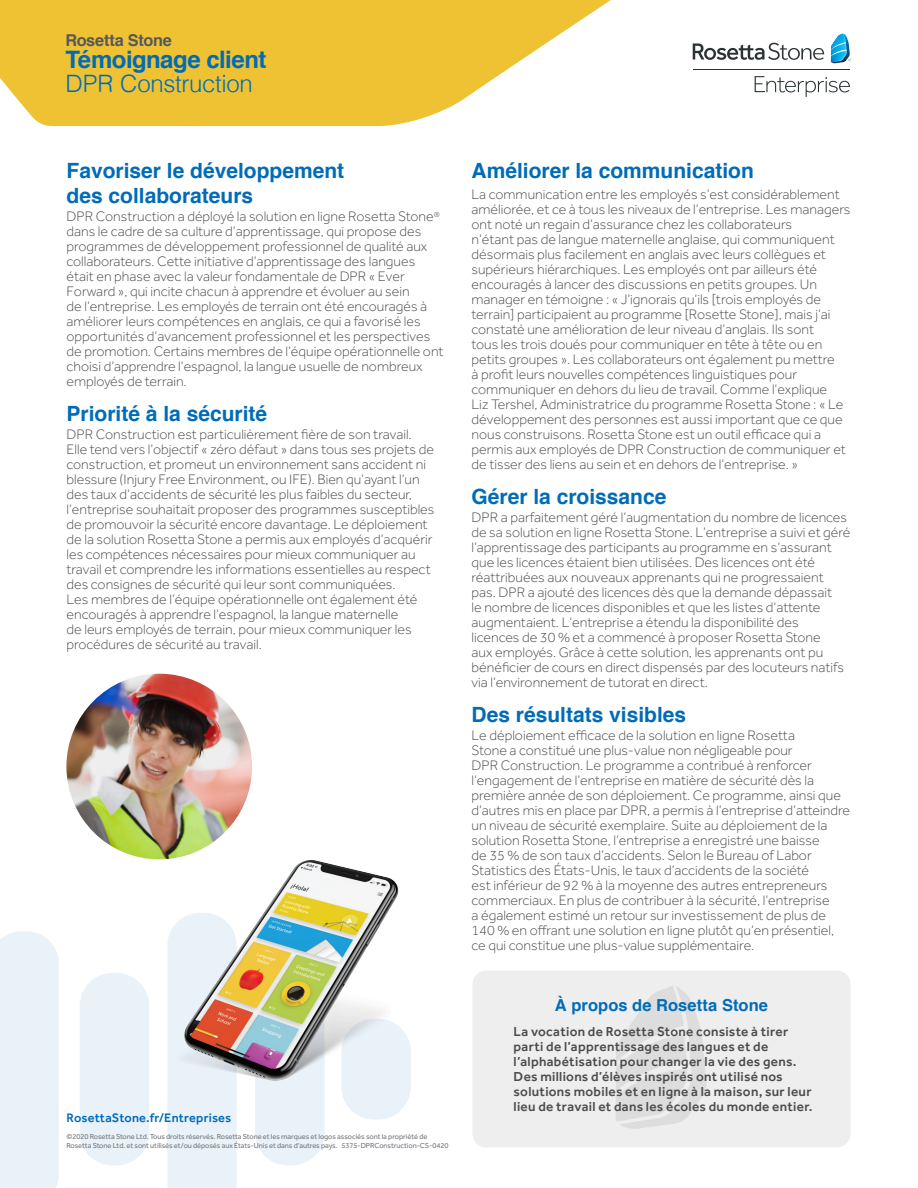
<style>
.page{position:relative;width:918px;height:1188px;background:#fff}
.page>*{position:absolute;margin:0;border:0;box-sizing:border-box;transform-origin:0 0}
.t1{font:700 24px/24px "Helvetica";letter-spacing:-.025em;color:#006cb7}
.t2{font:700 21px/25.2px "Helvetica";color:#006cb7}
.Headline{font:700 16.5px "Helvetica";letter-spacing:.005em;color:#006cb7}
.t3{font:700 16.35px "Helvetica";letter-spacing:-.015em;color:#57585a}
.t4{font:300 14.25px/15px "Effra";color:#4b4c4d}
.Body_Text{font:500 13.5px/15px "Effra";letter-spacing:.02em;color:#4b4c4d}
.t5{font:500 12.75px "Effra";letter-spacing:.01em;color:#006cb7}
.t6{font:7.5px/9px "Effra";letter-spacing:-.01em;color:#76797d}
.s1{font-weight:300}
</style>
<div class="page">
<div style="left:167px;top:1115px;width:70px;height:73px;background:#e9f1f9"></div>
<div style="left:255px;top:973px;width:69px;height:192px;background:#e9f1f9;border-radius:32px"></div>
<div style="left:341px;top:1019px;width:70px;height:101px;background:#e9f1f9;border-radius:32px"></div>
<div style="left:80px;top:973px;width:69px;height:192px;background:#e9f1f9;border-radius:32px"></div>
<div style="left:0;top:931px;width:59px;height:257px;background:#e9f1f9"></div>
<img style="left:66px;top:674px;width:186px;height:185px;border-radius:93px">
<img style="left:142px;top:816px;width:269px;height:299px">
<div style="left:0;top:0;width:190px;height:126px;background:#efc233"></div>
<svg style="left:190px;top:0;width:421px;height:126px;fill:#efc233"></svg>
<div style="left:472px;top:971px;width:378px;height:177px;background:#eeeeef;border-radius:14px"></div>
<svg style="left:616px;top:986px;width:90px;height:143px"></svg>
<hr style="left:693px;top:69px;width:157px;height:1px;background:#2b3335">
<svg style="left:693px;top:43px;width:131px;height:17px"></svg>
<svg style="left:831px;top:34px;width:20px;height:29px"></svg>
<svg style="left:755px;top:76px;width:95px;height:21px"></svg>
<p class="t3" style="left:65px;top:27px;width:108px">Rosetta Stone</p>
<p class="t1" style="left:65px;top:48px;width:203px">Témoignage client<br><span class="s1">DPR Construction</span></p>
<p class="t2" style="left:67px;top:158px;width:279px">Favoriser le développement des collaborateurs</p>
<p class="t4" style="left:67px;top:209px;width:379px">DPR Construction a déployé la solution en ligne Rosetta Stone<sup>® </sup>dans le cadre de sa culture d’apprentissage, qui propose des programmes de développement professionnel de qualité aux collaborateurs. Cette initiative d’apprentissage des langues était en phase avec la valeur fondamentale de DPR « Ever Forward », qui incite chacun à apprendre et évoluer au sein<br>de l’entreprise. Les employés de terrain ont été encouragés à améliorer leurs compétences en anglais, ce qui a favorisé les opportunités d’avancement professionnel et les perspectives de promotion. Certains membres de l’équipe opérationnelle ont choisi d’apprendre l’espagnol, la langue usuelle de nombreux employés de terrain.</p>
<p class="t2" style="left:67px;top:401px;width:202px">Priorité à la sécurité</p>
<p class="t4" style="left:67px;top:427px;width:369px">DPR Construction est particulièrement fière de son travail.<br>Elle tend vers l’objectif « zéro défaut » dans tous ses projets de construction, et promeut un environnement sans accident ni blessure (Injury Free Environment, ou IFE). Bien qu’ayant l’un des taux d’accidents de sécurité les plus faibles du secteur, l’entreprise souhaitait proposer des programmes susceptibles de promouvoir la sécurité encore davantage. Le déploiement de la solution Rosetta Stone a permis aux employés d’acquérir les compétences nécessaires pour mieux communiquer au travail et comprendre les informations essentielles au respect des consignes de sécurité qui leur sont communiquées.<br>Les membres de l’équipe opérationnelle ont également été encouragés à apprendre l’espagnol, la langue maternelle<br>de leurs employés de terrain, pour mieux communiquer les procédures de sécurité au travail.</p>
<p class="t5" style="left:67px;top:1110px;width:166px">RosettaStone.fr/Entreprises</p>
<p class="t6" style="left:67px;top:1131px;width:383px">©2020 Rosetta Stone Ltd. Tous droits réservés. Rosetta Stone et les marques et logos associés sont la propriété de<br>Rosetta Stone Ltd. et sont utilisés et/ou déposés aux États-Unis et dans d’autres pays. 5375-DPRConstruction-CS-0420</p>
<p class="t2" style="left:472px;top:158px;width:284px">Améliorer la communication</p>
<p class="t4" style="left:472px;top:187px;width:380px">La communication entre les employés s’est considérablement améliorée, et ce à tous les niveaux de l’entreprise. Les managers ont noté un regain d’assurance chez les collaborateurs<br>n’étant pas de langue maternelle anglaise, qui communiquent désormais plus facilement en anglais avec leurs collègues et supérieurs hiérarchiques. Les employés ont par ailleurs été encouragés à lancer des discussions en petits groupes. Un manager en témoigne : « J’ignorais qu’ils [trois employés de terrain] participaient au programme [Rosette Stone], mais j’ai constaté une amélioration de leur niveau d’anglais. Ils sont<br>tous les trois doués pour communiquer en tête à tête ou en petits groupes ». Les collaborateurs ont également pu mettre<br>à profit leurs nouvelles compétences linguistiques pour communiquer en dehors du lieu de travail. Comme l’explique<br>Liz Tershel, Administratrice du programme Rosetta Stone : « Le développement des personnes est aussi important que ce que nous construisons. Rosetta Stone est un outil efficace qui a permis aux employés de DPR Construction de communiquer et de tisser des liens au sein et en dehors de l’entreprise. »</p>
<p class="t2" style="left:472px;top:484px;width:196px">Gérer la croissance</p>
<p class="t4" style="left:472px;top:510px;width:380px">DPR a parfaitement géré l’augmentation du nombre de licences de sa solution en ligne Rosetta Stone. L’entreprise a suivi et géré l’apprentissage des participants au programme en s’assurant que les licences étaient bien utilisées. Des licences ont été réattribuées aux nouveaux apprenants qui ne progressaient pas. DPR a ajouté des licences dès que la demande dépassait<br>le nombre de licences disponibles et que les listes d’attente augmentaient. L’entreprise a étendu la disponibilité des<br>licences de 30 % et a commencé à proposer Rosetta Stone<br>aux employés. Grâce à cette solution, les apprenants ont pu bénéficier de cours en direct dispensés par des locuteurs natifs via l’environnement de tutorat en direct.</p>
<p class="t2" style="left:472px;top:702px;width:216px">Des résultats visibles</p>
<p class="t4" style="left:472px;top:728px;width:380px">Le déploiement efficace de la solution en ligne Rosetta<br>Stone a constitué une plus-value non négligeable pour<br>DPR Construction. Le programme a contribué à renforcer l’engagement de l’entreprise en matière de sécurité dès la première année de son déploiement. Ce programme, ainsi que d’autres mis en place par DPR, a permis à l’entreprise d’atteindre un niveau de sécurité exemplaire. Suite au déploiement de la solution Rosetta Stone, l’entreprise a enregistré une baisse<br>de 35 % de son taux d’accidents. Selon le Bureau of Labor Statistics des États-Unis, le taux d’accidents de la société<br>est inférieur de 92 % à la moyenne des autres entrepreneurs commerciaux. En plus de contribuer à la sécurité, l’entreprise<br>a également estimé un retour sur investissement de plus de 140 % en offrant une solution en ligne plutôt qu’en présentiel, ce qui constitue une plus-value supplémentaire.</p>
<p class="Headline" style="left:555px;top:992px;width:215px">À propos de Rosetta Stone</p>
<p class="Body_Text" style="left:514px;top:1024px;width:301px">La vocation de Rosetta Stone consiste à tirer parti de l’apprentissage des langues et de l’alphabétisation pour changer la vie des gens.<br>Des millions d’élèves inspirés ont utilisé nos solutions mobiles et en ligne à la maison, sur leur lieu de travail et dans les écoles du monde entier.</p>
</div>
